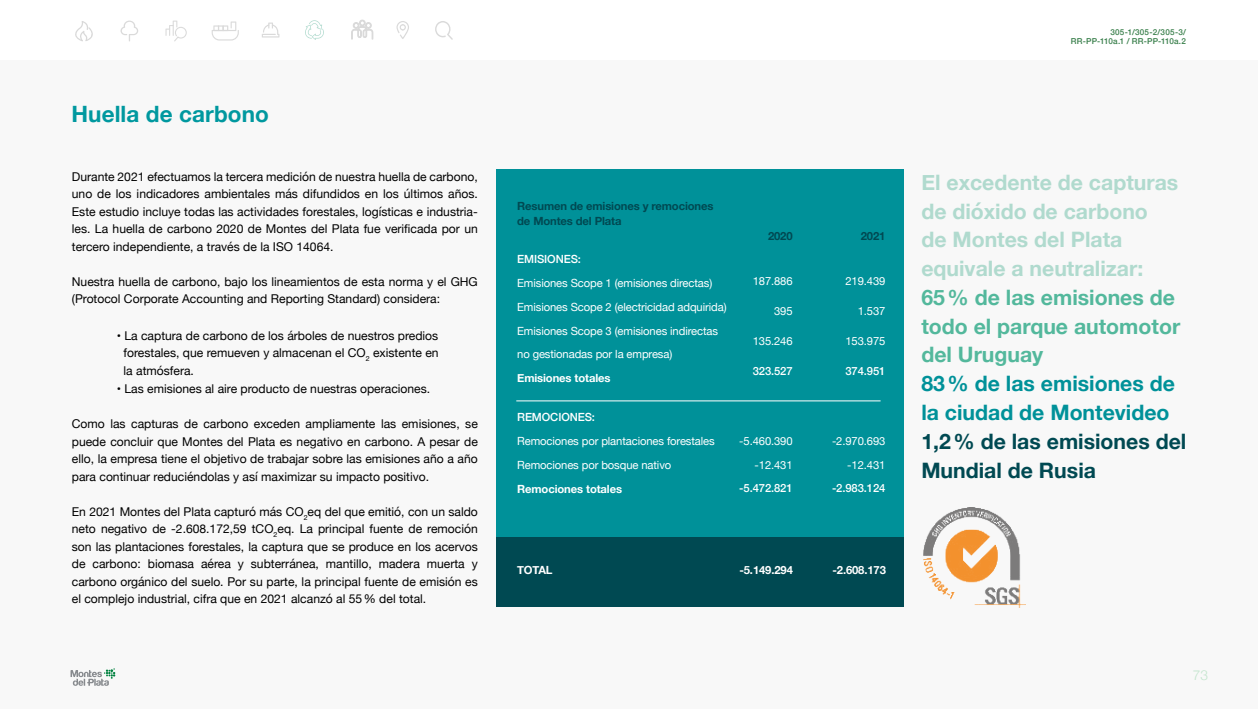
<style>
.page{position:relative;width:1258px;height:709px;background:#fff}
.page>*{position:absolute;margin:0;border:0;box-sizing:border-box;transform-origin:0 0}
.t1{font:700 22.5px "Helvetica Neue";letter-spacing:.005em;color:#00989f}
.t2{font:700 21.25px/28.8px "Helvetica Neue";color:#b0dace}
.t3{font:700 21.25px/28.8px "Helvetica Neue";color:#53b89c}
.t4{font:700 21.25px/28.8px "Helvetica Neue";color:#009199}
.t5{font:700 21.25px/28.8px "Helvetica Neue";color:#004952}
.t6{font:300 13.75px "Helvetica Neue";color:#c1e4cc}
.t7{font:12.12px/17.5px "Helvetica Neue";color:#000;text-align:justify}
.t8{font:11.25px/23.8px "Helvetica Neue";letter-spacing:-.01em;color:#fff}
.t9{font:700 11.25px "Helvetica Neue";letter-spacing:-.01em;color:#fff}
.t10{font:500 11.25px "Helvetica Neue";letter-spacing:-.01em;color:#fff}
.t11{font:700 11.25px/15px "Helvetica Neue";letter-spacing:-.01em;color:#004952}
.t12{font:500 8.12px/8.8px "Helvetica Neue";letter-spacing:.025em;color:#397f4b;text-align:right}
</style>
<div class="page">
<div style="left:0;top:61px;width:1258px;height:648px;background:#f8f8f8"></div>
<svg style="left:71px;top:668px;width:44px;height:18px"></svg>
<div style="left:496px;top:169px;width:408px;height:437px;background:#009199"></div>
<div style="left:496px;top:537px;width:408px;height:69px;background:#004952"></div>
<hr style="left:516px;top:400px;width:365px;height:1px;background:#fff">
<svg style="left:212px;top:21px;width:27px;height:20px"></svg>
<svg style="left:262px;top:23px;width:17px;height:15px"></svg>
<svg style="left:305px;top:20px;width:19px;height:20px"></svg>
<svg style="left:121px;top:21px;width:17px;height:20px"></svg>
<svg style="left:165px;top:21px;width:22px;height:20px"></svg>
<svg style="left:75px;top:21px;width:18px;height:20px"></svg>
<svg style="left:396px;top:21px;width:13px;height:18px"></svg>
<svg style="left:435px;top:21px;width:18px;height:19px"></svg>
<svg style="left:351px;top:19px;width:22px;height:21px"></svg>
<img style="left:923px;top:508px;width:102px;height:99px">
<h1 class="t1" style="left:71px;top:97px;width:199px">Huella de carbono</h1>
<p class="t7" style="left:72px;top:168px;width:407px">Durante 2021 efectuamos la tercera medición de nuestra huella de carbono, uno de los indicadores ambientales más difundidos en los últimos años.<br>Este estudio incluye todas las actividades forestales, logísticas e industria&shy;les. La huella de carbono 2020 de Montes del Plata fue verificada por un tercero independiente, a través de la ISO 14064.</p>
<p class="t7" style="left:72px;top:273px;width:407px">Nuestra huella de carbono, bajo los lineamientos de esta norma y el GHG (Protocol Corporate Accounting and Reporting Standard) considera:</p>
<p class="t7" style="left:124px;top:327px;width:316px;text-indent:-7px">• La captura de carbono de los árboles de nuestros predios forestales, que remueven y almacenan el CO<sub>2</sub> existente en la atmósfera.</p>
<p class="t7" style="left:117px;top:381px;width:315px">• Las emisiones al aire producto de nuestras operaciones.</p>
<p class="t7" style="left:72px;top:416px;width:407px">Como las capturas de carbono exceden ampliamente las emisiones, se puede concluir que Montes del Plata es negativo en carbono. A pesar de ello, la empresa tiene el objetivo de trabajar sobre las emisiones año a año para continuar reduciéndolas y así maximizar su impacto positivo.</p>
<p class="t7" style="left:72px;top:503px;width:407px">En 2021 Montes del Plata capturó más CO<sub>2</sub>eq del que emitió, con un saldo neto negativo de -2.608.172,59 tCO<sub>2</sub>eq. La principal fuente de remoción son las plantaciones forestales, la captura que se produce en los acervos de carbono: biomasa aérea y subterránea, mantillo, madera muerta y carbono orgánico del suelo. Por su parte, la principal fuente de emisión es el complejo industrial, cifra que en 2021 alcanzó al 55% del total.</p>
<p class="t12" style="left:1071px;top:27px;width:117px">305-1/305-2/305-3/<br>RR-PP-110a.1 / RR-PP-110a.2</p>
<p class="t11" style="left:517px;top:198px;width:198px">Resumen de emisiones y remociones de Montes del Plata</p>
<p class="t10" style="left:517px;top:250px;width:65px">EMISIONES:</p>
<p class="t8" style="left:517px;top:272px;width:211px">Emisiones Scope 1 (emisiones directas)<br>Emisiones Scope 2 (electricidad adquirida)<br>Emisiones Scope 3 (emisiones indirectas no gestionadas por la empresa)</p>
<p class="t9" style="left:517px;top:369px;width:95px">Emisiones totales</p>
<p class="t10" style="left:517px;top:408px;width:79px">REMOCIONES:</p>
<p class="t8" style="left:517px;top:430px;width:199px">Remociones por plantaciones forestales<br>Remociones por bosque nativo</p>
<p class="t9" style="left:517px;top:480px;width:106px">Remociones totales</p>
<p class="t11" style="left:768px;top:228px;width:26px">2020</p>
<p class="t8" style="left:753px;top:269px;width:41px">187.886</p>
<p class="t8" style="left:774px;top:299px;width:20px">395</p>
<p class="t8" style="left:753px;top:329px;width:41px">135.246</p>
<p class="t10" style="left:753px;top:361px;width:41px">323.527</p>
<p class="t8" style="left:739px;top:429px;width:55px;text-align:right">-5.460.390 -12.431</p>
<p class="t10" style="left:739px;top:479px;width:55px">-5.472.821</p>
<p class="t11" style="left:861px;top:228px;width:26px">2021</p>
<p class="t8" style="left:845px;top:269px;width:41px">219.439</p>
<p class="t8" style="left:858px;top:299px;width:29px">1.537</p>
<p class="t8" style="left:845px;top:329px;width:41px">153.975</p>
<p class="t10" style="left:845px;top:361px;width:41px">374.951</p>
<p class="t8" style="left:832px;top:429px;width:55px;text-align:right">-2.970.693 -12.431</p>
<p class="t10" style="left:832px;top:479px;width:55px">-2.983.124</p>
<p class="t9" style="left:517px;top:561px;width:37px">TOTAL</p>
<p class="t9" style="left:739px;top:561px;width:55px">-5.149.294</p>
<p class="t9" style="left:832px;top:561px;width:55px">-2.608.173</p>
<h2 class="t2" style="left:921px;top:168px;width:258px">El excedente de capturas de dióxido de carbono de Montes del Plata equivale a neutralizar:</h2>
<h2 class="t3" style="left:921px;top:283px;width:260px">65% de las emisiones de todo el parque automotor del Uruguay</h2>
<h2 class="t4" style="left:921px;top:370px;width:255px">83% de las emisiones de la ciudad de Montevideo</h2>
<h2 class="t5" style="left:921px;top:427px;width:267px">1,2% de las emisiones del<br>Mundial de Rusia</h2>
<p class="t6" style="left:1193px;top:664px;width:17px">73</p>
</div>
